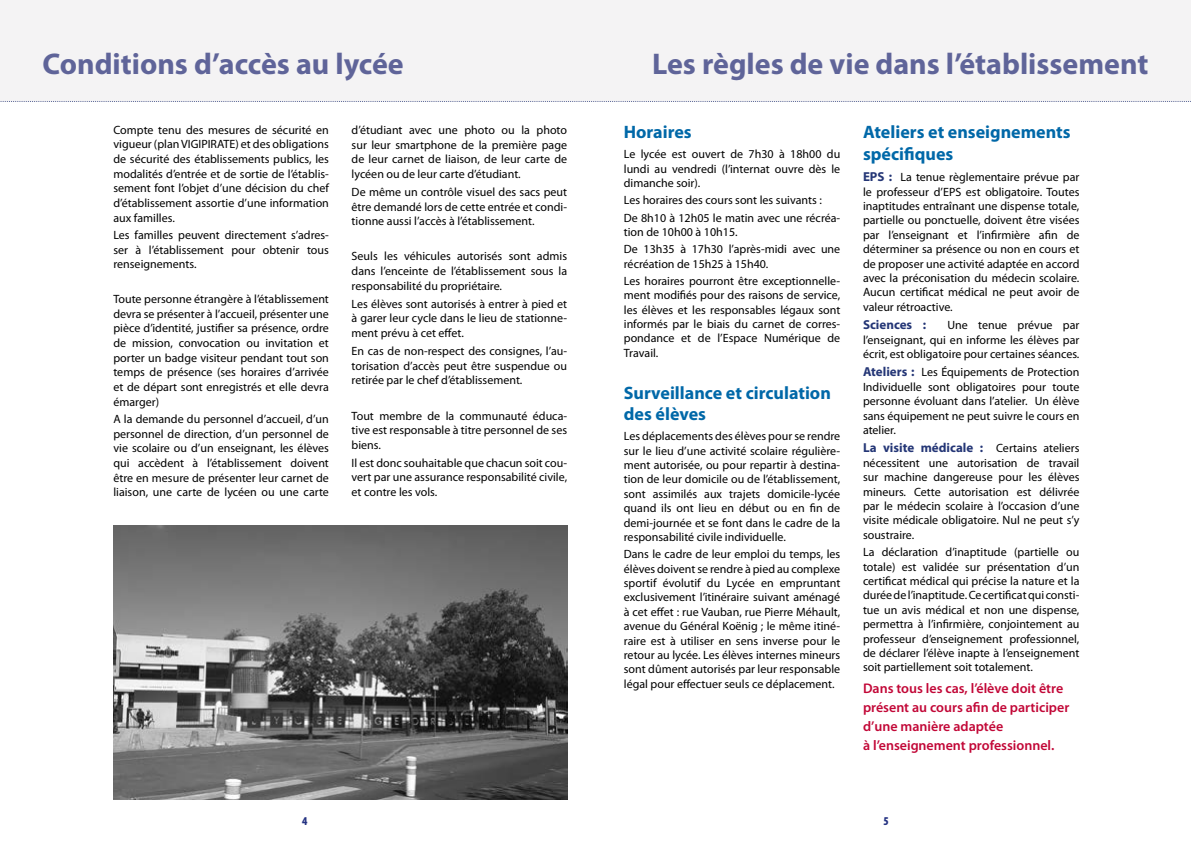
<style>
.page{position:relative;width:1191px;height:842px;background:#fff}
.page>*{position:absolute;margin:0;border:0;box-sizing:border-box;transform-origin:0 0}
.t1{font:700 30px "Myriad Pro";color:#5f6499}
.t2{font:700 18px/21.6px "Myriad Pro";color:#0068a8}
.t3{font:600 14px/19px "Myriad Pro";color:#c20737}
.t4{font:700 13px "Myriad Pro";color:#243676}
.t5{font:12px/14.4px "Myriad Pro";color:#000;text-align:justify}
.t6{font:900 condensed 12px "Myriad Pro";color:#243282}
.s1{font-weight:700;font-size:13px;color:#243676}
.s2{font-weight:400;font-size:12px;color:#000}
</style>
<div class="page">
<div style="left:0;top:0;width:1191px;height:101px;background:#f4f3f4"></div>
<svg style="left:0;top:101px;width:1191px;height:1px"></svg>
<img style="left:113px;top:526px;width:454px;height:273px">
<h1 class="t1" style="left:43px;top:44px;width:363px">Conditions d’accès au lycée</h1>
<h1 class="t1" style="left:652px;top:44px;width:498px">Les règles de vie dans l’établissement</h1>
<p class="t5" style="left:113px;top:122px;width:217px">Compte tenu des mesures de sécurité en vigueur (plan VIGIPIRATE) et des obligations de sécurité des établissements publics, les modalités d’entrée et de sortie de l’établis&shy;sement font l’objet d’une décision du chef d’établissement assortie d’une information aux familles.</p>
<p class="t5" style="left:113px;top:227px;width:217px">Les familles peuvent directement s’adres&shy;ser à l’établissement pour obtenir tous renseignements.</p>
<p class="t5" style="left:113px;top:292px;width:217px">Toute personne étrangère à l’établissement devra se présenter à l’accueil, présenter une pièce d’identité, justifier sa présence, ordre de mission, convocation ou invitation et porter un badge visiteur pendant tout son temps de présence (ses horaires d’arrivée et de départ sont enregistrés et elle devra émarger)</p>
<p class="t5" style="left:113px;top:411px;width:217px">A la demande du personnel d’accueil, d’un personnel de direction, d’un personnel de vie scolaire ou d’un enseignant, les élèves qui accèdent à l’établissement doivent être en mesure de présenter leur carnet de liaison, une carte de lycéen ou une carte</p>
<p class="t5" style="left:352px;top:122px;width:217px;line-height:14.8px">d’étudiant avec une photo ou la photo sur leur smartphone de la première page de leur carnet de liaison, de leur carte de lycéen ou de leur carte d’étudiant.</p>
<p class="t5" style="left:352px;top:184px;width:217px;line-height:14.8px">De même un contrôle visuel des sacs peut être demandé lors de cette entrée et condi&shy;tionne aussi l’accès à l’établissement.</p>
<p class="t5" style="left:352px;top:249px;width:217px;line-height:14.8px">Seuls les véhicules autorisés sont admis dans l’enceinte de l’établissement sous la responsabilité du propriétaire.</p>
<p class="t5" style="left:352px;top:296px;width:217px;line-height:14.8px">Les élèves sont autorisés à entrer à pied et à garer leur cycle dans le lieu de stationne&shy;ment prévu à cet effet.</p>
<p class="t5" style="left:352px;top:343px;width:217px;line-height:14.8px">En cas de non-respect des consignes, l’au&shy;torisation d’accès peut être suspendue ou retirée par le chef d’établissement.</p>
<p class="t5" style="left:352px;top:408px;width:217px;line-height:14.8px">Tout membre de la communauté éduca&shy;tive est responsable à titre personnel de ses biens.</p>
<p class="t5" style="left:352px;top:455px;width:217px;line-height:14.8px">Il est donc souhaitable que chacun soit cou&shy;vert par une assurance responsabilité civile, et contre les vols.</p>
<h2 class="t2" style="left:624px;top:121px;width:69px">Horaires</h2>
<p class="t5" style="left:624px;top:147px;width:218px">Le lycée est ouvert de 7h30 à 18h00 du lundi au vendredi (l’internat ouvre dès le dimanche soir).</p>
<p class="t5" style="left:624px;top:192px;width:218px;line-height:17.2px">Les horaires des cours sont les suivants :<br>De 8h10 à 12h05 le matin avec une récréa-</p>
<p class="t5" style="left:624px;top:223px;width:218px;line-height:17.2px">tion de 10h00 à 10h15.<br>De 13h35 à 17h30 l’après-midi avec une</p>
<p class="t5" style="left:624px;top:255px;width:218px;line-height:17.2px">récréation de 15h25 à 15h40.<br>Les horaires pourront être exceptionnelle-</p>
<p class="t5" style="left:624px;top:288px;width:218px">ment modifiés pour des raisons de service, les élèves et les responsables légaux sont informés par le biais du carnet de corres&shy;pondance et de l’Espace Numérique de Travail.</p>
<h2 class="t2" style="left:624px;top:381px;width:208px">Surveillance et circulation des élèves</h2>
<p class="t5" style="left:624px;top:429px;width:218px">Les déplacements des élèves pour se rendre sur le lieu d’une activité scolaire régulière&shy;ment autorisée, ou pour repartir à destina&shy;tion de leur domicile ou de l’établissement, sont assimilés aux trajets domicile-lycée quand ils ont lieu en début ou en fin de demi-journée et se font dans le cadre de la responsabilité civile individuelle.</p>
<p class="t5" style="left:624px;top:547px;width:218px">Dans le cadre de leur emploi du temps, les élèves doivent se rendre à pied au complexe sportif évolutif du Lycée en empruntant exclusivement l’itinéraire suivant aménagé à cet effet : rue Vauban, rue Pierre Méhault, avenue du Général Koënig ; le même itiné&shy;raire est à utiliser en sens inverse pour le retour au lycée. Les élèves internes mineurs sont dûment autorisés par leur responsable légal pour effectuer seuls ce déplacement.</p>
<h2 class="t2" style="left:863px;top:121px;width:209px">Ateliers et enseignements spécifiques</h2>
<p class="t5" style="left:863px;top:170px;width:218px"><span class="s1">EPS :</span> La tenue règlementaire prévue par le professeur d’EPS est obligatoire. Toutes inaptitudes entraînant une dispense totale, partielle ou ponctuelle, doivent être visées par l’enseignant et l’infirmière afin de déterminer sa présence ou non en cours et de proposer une activité adaptée en accord avec la préconisation du médecin scolaire.<br>Aucun certificat médical ne peut avoir de valeur rétroactive.</p>
<p class="t4" style="left:863px;top:316px;width:65px">Sciences :</p>
<p class="t5" style="left:863px;top:318px;width:218px;text-indent:84px">Une tenue prévue par l’enseignant, qui en informe les élèves par écrit, est obligatoire pour certaines séances.</p>
<p class="t5" style="left:863px;top:365px;width:218px"><span class="s1">Ateliers :</span> Les Équipements de Protection Individuelle sont obligatoires pour toute personne évoluant dans l’atelier. Un élève sans équipement ne peut suivre le cours en atelier.</p>
<p class="t4" style="left:863px;top:440px;width:218px">La visite médicale : <span class="s2">Certains ateliers</span></p>
<p class="t5" style="left:863px;top:455px;width:218px">nécessitent une autorisation de travail sur machine dangereuse pour les élèves mineurs. Cette autorisation est délivrée par le médecin scolaire à l’occasion d’une visite médicale obligatoire. Nul ne peut s’y soustraire.</p>
<p class="t5" style="left:863px;top:545px;width:218px">La déclaration d’inaptitude (partielle ou totale) est validée sur présentation d’un certificat médical qui précise la nature et la durée de l’inaptitude. Ce certificat qui consti&shy;tue un avis médical et non une dispense, permettra à l’infirmière, conjointement au professeur d’enseignement professionnel, de déclarer l’élève inapte à l’enseignement soit partiellement soit totalement.</p>
<p class="t3" style="left:863px;top:679px;width:208px">Dans tous les cas, l’élève doit être présent au cours afin de participer d’une manière adaptée<br>à l’enseignement professionnel.</p>
<p class="t6" style="left:302px;top:813px;width:7px">4</p>
<p class="t6" style="left:883px;top:813px;width:7px">5</p>
</div>
